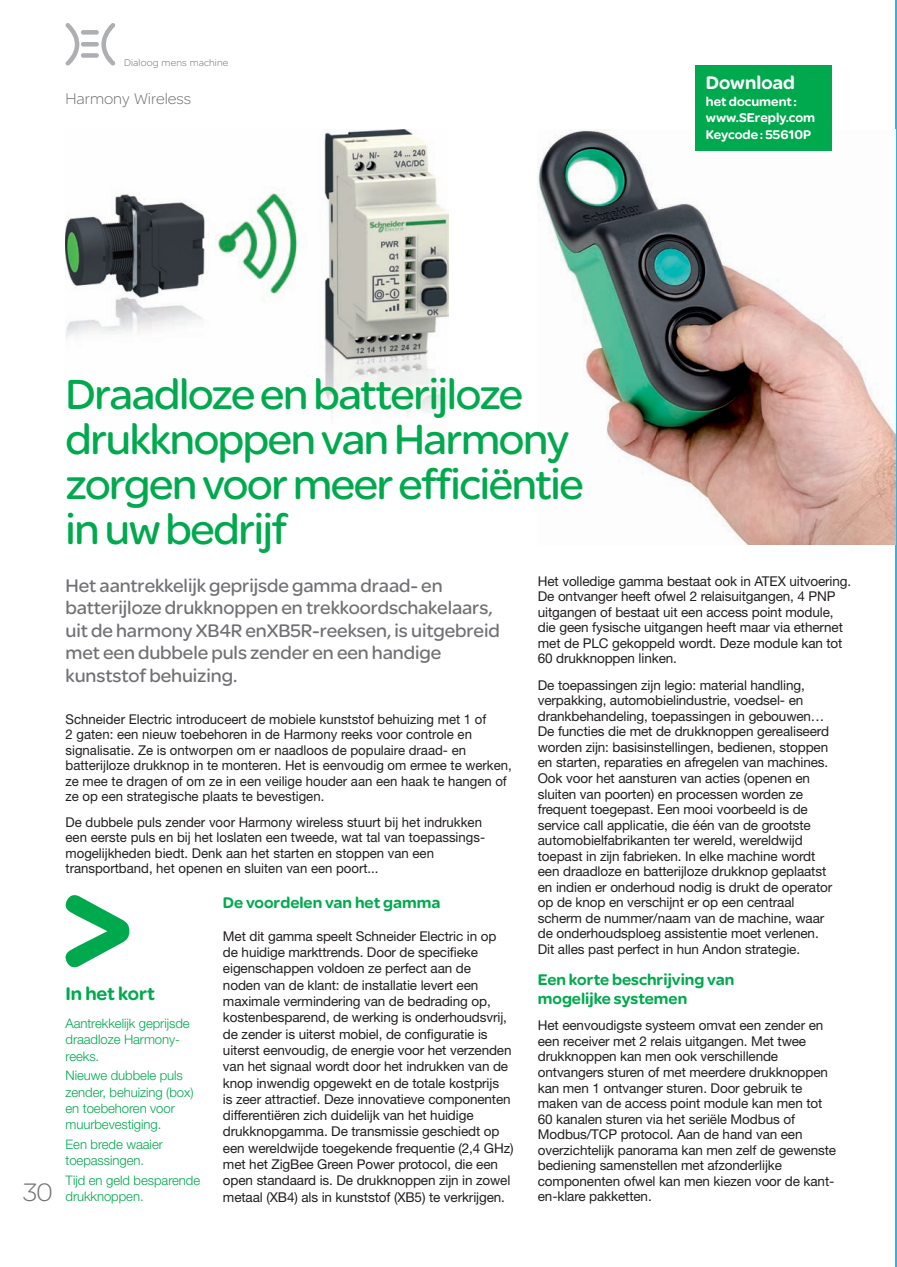
<style>
.page{position:relative;width:897px;height:1267px;background:#fff}
.page>*{position:absolute;margin:0;border:0;box-sizing:border-box;transform-origin:0 0}
.t1{font:45px/45px "SE Optimist";letter-spacing:-.03em;color:#00a94e}
.t2{font:19.5px/22.5px "SE Optimist";letter-spacing:-.005em;color:#717074}
.t3{font:900 19.5px "SE Optimist";letter-spacing:-.005em;color:#00a94e}
.t4{font:900 19.5px "SE Optimist";color:#fff}
.t5{font:900 16.5px/18.9px "SE Optimist";color:#00a94e}
.t6{font:300 16.5px "SE Optimist";letter-spacing:-.005em;color:#717074}
.t7{font:13.5px/15.6px "Helvetica Neue LT Std";letter-spacing:-.01em;color:#231f20}
.t8{font:900 13.5px/16.5px "SE Optimist";color:#fff}
.t9{font:300 13.2px/16.4px "Helvetica Neue LT Std";letter-spacing:-.005em;color:#00a94e}
.t10{font:300 10.5px "SE Optimist";letter-spacing:.01em;color:#717074}
.s1{font-family:"SE Optimist";font-size:27px;color:#717074}
</style>
<div class="page">
<hr style="left:895px;top:0;width:1px;height:1266px;background:#26b6ea">
<img style="left:537px;top:129px;width:358px;height:415px">
<div style="left:81px;top:53px;width:18px;height:5px;background:#aeafb3;border-radius:2px"></div>
<div style="left:81px;top:30px;width:18px;height:5px;background:#aeafb3;border-radius:2px"></div>
<div style="left:81px;top:42px;width:18px;height:5px;background:#aeafb3;border-radius:2px"></div>
<svg style="left:101px;top:23px;width:14px;height:43px"></svg>
<svg style="left:65px;top:23px;width:15px;height:43px"></svg>
<img style="left:66px;top:129px;width:382px;height:289px">
<div style="left:695px;top:66px;width:136px;height:85px;background:#00a94e"></div>
<svg style="left:65px;top:895px;width:64px;height:73px"></svg>
<p class="t10" style="left:124px;top:55px;width:106px">Dialoog mens machine</p>
<p class="t6" style="left:66px;top:88px;width:127px">Harmony Wireless</p>
<p class="t1" style="left:66px;top:370px;width:505px">Draadloze en batterijloze drukknoppen van Harmony</p>
<p class="t4" style="left:705px;top:69px;width:91px">Download</p>
<p class="t8" style="left:705px;top:93px;width:111px">het document : www.SEreply.com<br>Keycode : 55610P</p>
<p class="t1" style="left:66px;top:460px;width:520px">zorgen voor meer efficiëntie</p>
<h1 class="t1" style="left:66px;top:505px;width:224px">in uw bedrijf</h1>
<p class="t2" style="left:66px;top:573px;width:436px">Het aantrekkelijk geprijsde gamma draad- en batterijloze drukknoppen en trekkoordschakelaars, uit de harmony XB4R enXB5R-reeksen, is uitgebreid met een dubbele puls zender en een handige kunststof behuizing.</p>
<p class="t7" style="left:66px;top:711px;width:447px">Schneider Electric introduceert de mobiele kunststof behuizing met 1 of<br>2 gaten: een nieuw toebehoren in de Harmony reeks voor controle en signalisatie. Ze is ontworpen om er naadloos de populaire draad- en batterijloze drukknop in te monteren. Het is eenvoudig om ermee te werken, ze mee te dragen of om ze in een veilige houder aan een haak te hangen of ze op een strategische plaats te bevestigen.</p>
<p class="t7" style="left:66px;top:814px;width:420px">De dubbele puls zender voor Harmony wireless stuurt bij het indrukken een eerste puls en bij het loslaten een tweede, wat tal van toepassings&shy;mogelijkheden biedt. Denk aan het starten en stoppen van een transportband, het openen en sluiten van een poort...</p>
<p class="t7" style="left:537px;top:573px;width:315px">Het volledige gamma bestaat ook in ATEX uitvoering.<br>De ontvanger heeft ofwel 2 relaisuitgangen, 4 PNP uitgangen of bestaat uit een access point module, die geen fysische uitgangen heeft maar via ethernet met de PLC gekoppeld wordt. Deze module kan tot 60 drukknoppen linken.</p>
<p class="t7" style="left:537px;top:677px;width:296px">De toepassingen zijn legio: material handling, verpakking, automobielindustrie, voedsel- en drankbehandeling, toepassingen in gebouwen… De functies die met de drukknoppen gerealiseerd worden zijn: basisinstellingen, bedienen, stoppen en starten, reparaties en afregelen van machines.<br>Ook voor het aansturen van acties (openen en sluiten van poorten) en processen worden ze frequent toegepast. Een mooi voorbeeld is de service call applicatie, die één van de grootste automobielfabrikanten ter wereld, wereldwijd toepast in zijn fabrieken. In elke machine wordt een draadloze en batterijloze drukknop geplaatst en indien er onderhoud nodig is drukt de operator op de knop en verschijnt er op een centraal scherm de nummer/naam van de machine, waar de onderhoudsploeg assistentie moet verlenen.<br>Dit alles past perfect in hun Andon strategie.</p>
<p class="t5" style="left:537px;top:969px;width:198px">Een korte beschrijving van mogelijke systemen</p>
<p class="t7" style="left:537px;top:1017px;width:300px">Het eenvoudigste systeem omvat een zender en een receiver met 2 relais uitgangen. Met twee drukknoppen kan men ook verschillende ontvangers sturen of met meerdere drukknoppen kan men 1 ontvanger sturen. Door gebruik te maken van de access point module kan men tot 60 kanalen sturen via het seriële Modbus of Modbus/TCP protocol. Aan de hand van een overzichtelijk panorama kan men zelf de gewenste bediening samenstellen met afzonderlijke componenten ofwel kan men kiezen voor de kant&shy;en-klare pakketten.</p>
<p class="t5" style="left:223px;top:892px;width:219px">De voordelen van het gamma</p>
<p class="t7" style="left:223px;top:927px;width:292px;line-height:16.4px">Met dit gamma speelt Schneider Electric in op de huidige markttrends. Door de specifieke eigenschappen voldoen ze perfect aan de<br>noden van de klant: de installatie levert een maximale vermindering van de bedrading op, kostenbesparend, de werking is onderhoudsvrij, de zender is uiterst mobiel, de configuratie is uiterst eenvoudig, de energie voor het verzenden van het signaal wordt door het indrukken van de knop inwendig opgewekt en de totale kostprijs<br>is zeer attractief. Deze innovatieve componenten differentiëren zich duidelijk van het huidige drukknopgamma. De transmissie geschiedt op een wereldwijde toegekende frequentie (2,4 GHz) met het ZigBee Green Power protocol, die een open standaard is. De drukknoppen zijn in zowel metaal (XB4) als in kunststof (XB5) te verkrijgen.</p>
<p class="t3" style="left:66px;top:979px;width:91px">In het kort</p>
<p class="t9" style="left:66px;top:1014px;width:126px">Aantrekkelijk geprijsde draadloze Harmony&shy;reeks.</p>
<p class="t9" style="left:66px;top:1067px;width:129px">Nieuwe dubbele puls zender, behuizing (box) en toebehoren voor muurbevestiging.</p>
<p class="t9" style="left:66px;top:1135px;width:99px">Een brede waaier toepassingen.</p>
<p class="t9" style="left:23px;top:1171px;width:179px;text-indent:43px">Tijd en geld besparende<br><span class="s1">30</span> drukknoppen.</p>
</div>
